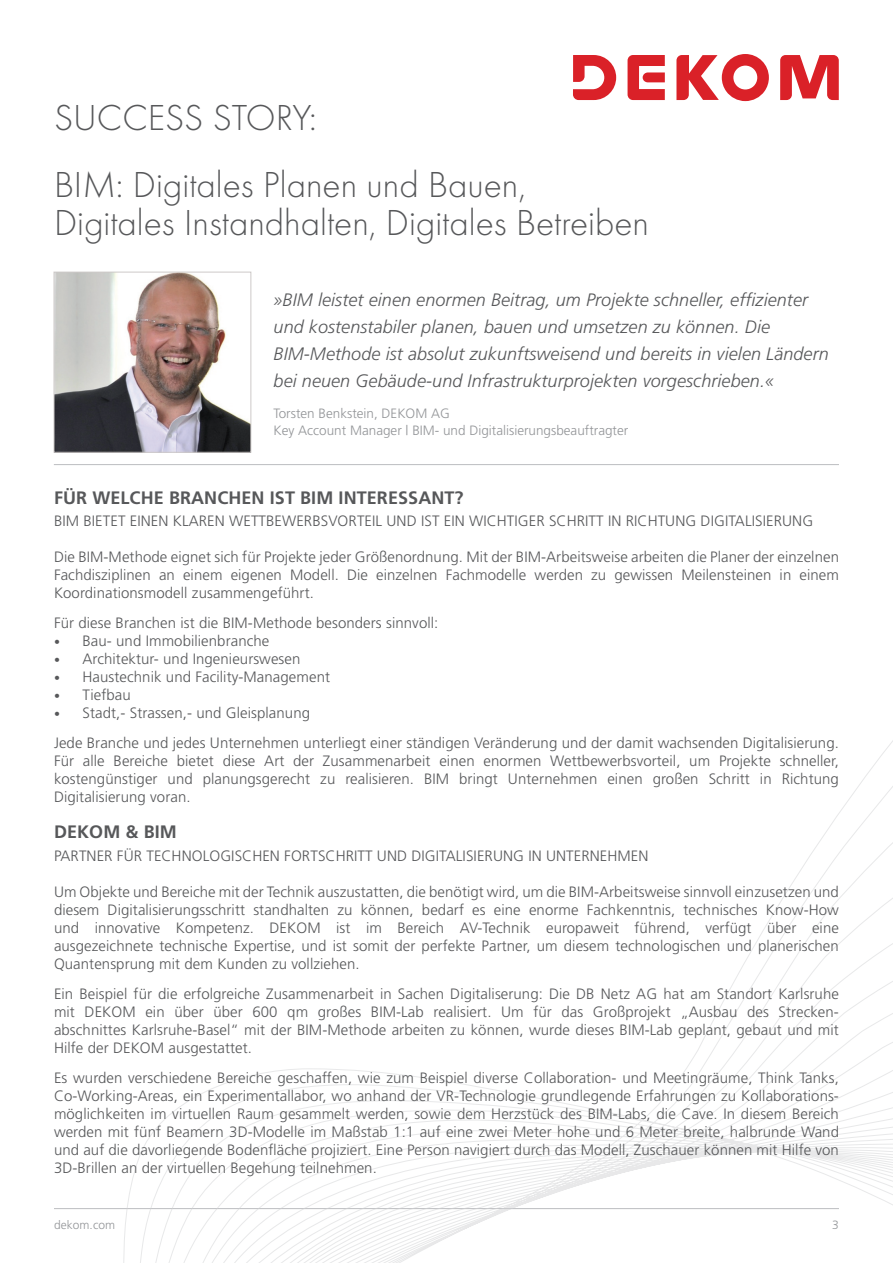
<style>
.page{position:relative;width:893px;height:1263px;background:#fff}
.page>*{position:absolute;margin:0;border:0;box-sizing:border-box;transform-origin:0 0}
.t1{font:300 37.5px/67.5px "Futura T";color:#57585a}
.t2{font:italic 300 18px/27px "Frutiger";letter-spacing:.005em;color:#57585a}
.t3{font:700 18px "Frutiger";letter-spacing:.005em;color:#57585a}
.t4{font:300 15px/18px "Frutiger";letter-spacing:.005em;color:#57585a;text-align:justify}
.t5{font:300 13.5px/16.5px "Frutiger";color:#939598}
.t6{font:300 12px "Frutiger";letter-spacing:.005em;color:#939598}
.s1{font-size:12px}
</style>
<div class="page">
<hr style="left:54px;top:1208px;width:785px;height:1px;background:#bcbdc0">
<svg style="left:123px;top:740px;width:770px;height:523px"></svg>
<svg style="left:573px;top:55px;width:43px;height:45px"></svg>
<svg style="left:628px;top:55px;width:37px;height:45px"></svg>
<svg style="left:676px;top:54px;width:93px;height:47px"></svg>
<svg style="left:780px;top:55px;width:59px;height:45px"></svg>
<hr style="left:54px;top:464px;width:785px;height:1px;background:#bcbdc0">
<img style="left:56px;top:274px;width:193px;height:176px">
<div style="left:54px;top:272px;width:197px;height:180px;border:1px solid #cdc9c8"></div>
<h1 class="t1" style="left:54px;top:83px;width:473px">SUCCESS STORY:<br>BIM: Digitales Planen und Bauen,</h1>
<h1 class="t1" style="left:54px;top:188px;width:596px">Digitales Instandhalten, Digitales Betreiben</h1>
<p class="t2" style="left:274px;top:286px;width:557px">»BIM leistet einen enormen Beitrag, um Projekte schneller, effizienter und kostenstabiler planen, bauen und umsetzen zu können. Die BIM-Methode ist absolut zukunftsweisend und bereits in vielen Ländern bei neuen Gebäude-und Infrastrukturprojekten vorgeschrieben.«</p>
<p class="t5" style="left:274px;top:405px;width:356px">Torsten Benkstein, DEKOM AG<br>Key Account Manager | BIM- und Digitalisierungsbeauftragter</p>
<p class="t3" style="left:54px;top:487px;width:411px">FÜR WELCHE BRANCHEN IST BIM INTERESSANT?</p>
<p class="t4" style="left:54px;top:512px;width:761px">BIM BIETET EINEN KLAREN WETTBEWERBSVORTEIL UND IST EIN WICHTIGER SCHRITT IN RICHTUNG DIGITALISIERUNG</p>
<p class="t4" style="left:54px;top:548px;width:786px">Die BIM-Methode eignet sich für Projekte jeder Größenordnung. Mit der BIM-Arbeitsweise arbeiten die Planer der einzelnen Fachdisziplinen an einem eigenen Modell. Die einzelnen Fachmodelle werden zu gewissen Meilensteinen in einem Koordinationsmodell zusammengeführt.</p>
<p class="t4" style="left:54px;top:614px;width:386px">Für diese Branchen ist die BIM-Methode besonders sinnvoll:</p>
<p class="t4" style="left:54px;top:632px;width:217px"><span class="s1">•</span> Bau- und Immobilienbranche</p>
<p class="t4" style="left:54px;top:650px;width:248px"><span class="s1">•</span> Architektur- und Ingenieurswesen</p>
<p class="t4" style="left:54px;top:668px;width:278px"><span class="s1">•</span> Haustechnik und Facility-Management</p>
<p class="t4" style="left:54px;top:686px;width:78px"><span class="s1">•</span> Tiefbau</p>
<p class="t4" style="left:54px;top:698px;width:786px;line-height:30px"><span class="s1">•</span> Stadt,- Strassen,- und Gleisplanung<br>Jede Branche und jedes Unternehmen unterliegt einer ständigen Veränderung und der damit wachsenden Digitalisierung.</p>
<p class="t4" style="left:54px;top:752px;width:786px">Für alle Bereiche bietet diese Art der Zusammenarbeit einen enormen Wettbewerbsvorteil, um Projekte schneller, kostengünstiger und planungsgerecht zu realisieren. BIM bringt Unternehmen einen großen Schritt in Richtung Digitalisierung voran.</p>
<p class="t3" style="left:54px;top:822px;width:124px">DEKOM &amp; BIM</p>
<p class="t4" style="left:54px;top:847px;width:596px">PARTNER FÜR TECHNOLOGISCHEN FORTSCHRITT UND DIGITALISIERUNG IN UNTERNEHMEN</p>
<p class="t4" style="left:54px;top:883px;width:786px">Um Objekte und Bereiche mit der Technik auszustatten, die benötigt wird, um die BIM-Arbeitsweise sinnvoll einzusetzen und diesem Digitalisierungsschritt standhalten zu können, bedarf es eine enorme Fachkenntnis, technisches Know-How und innovative Kompetenz. DEKOM ist im Bereich AV-Technik europaweit führend, verfügt über eine ausgezeichnete technische Expertise, und ist somit der perfekte Partner, um diesem technologischen und planerischen Quantensprung mit dem Kunden zu vollziehen.</p>
<p class="t4" style="left:54px;top:985px;width:786px">Ein Beispiel für die erfolgreiche Zusammenarbeit in Sachen Digitaliserung: Die DB Netz AG hat am Standort Karlsruhe mit DEKOM ein über über 600 qm großes BIM-Lab realisiert. Um für das Großprojekt „Ausbau des Strecken&shy;abschnittes Karlsruhe-Basel“ mit der BIM-Methode arbeiten zu können, wurde dieses BIM-Lab geplant, gebaut und mit Hilfe der DEKOM ausgestattet.</p>
<p class="t4" style="left:54px;top:1069px;width:786px">Es wurden verschiedene Bereiche geschaffen, wie zum Beispiel diverse Collaboration- und Meetingräume, Think Tanks, Co-Working-Areas, ein Experimentallabor, wo anhand der VR-Technologie grundlegende Erfahrungen zu Kollaborations&shy;möglichkeiten im virtuellen Raum gesammelt werden, sowie dem Herzstück des BIM-Labs, die Cave. In diesem Bereich werden mit fünf Beamern 3D-Modelle im Maßstab 1:1 auf eine zwei Meter hohe und 6 Meter breite, halbrunde Wand und auf die davorliegende Bodenfläche projiziert. Eine Person navigiert durch das Modell, Zuschauer können mit Hilfe von 3D-Brillen an der virtuellen Begehung teilnehmen.</p>
<p class="t6" style="left:54px;top:1218px;width:63px">dekom.com</p>
<p class="t6" style="left:832px;top:1218px;width:8px">3</p>
</div>
